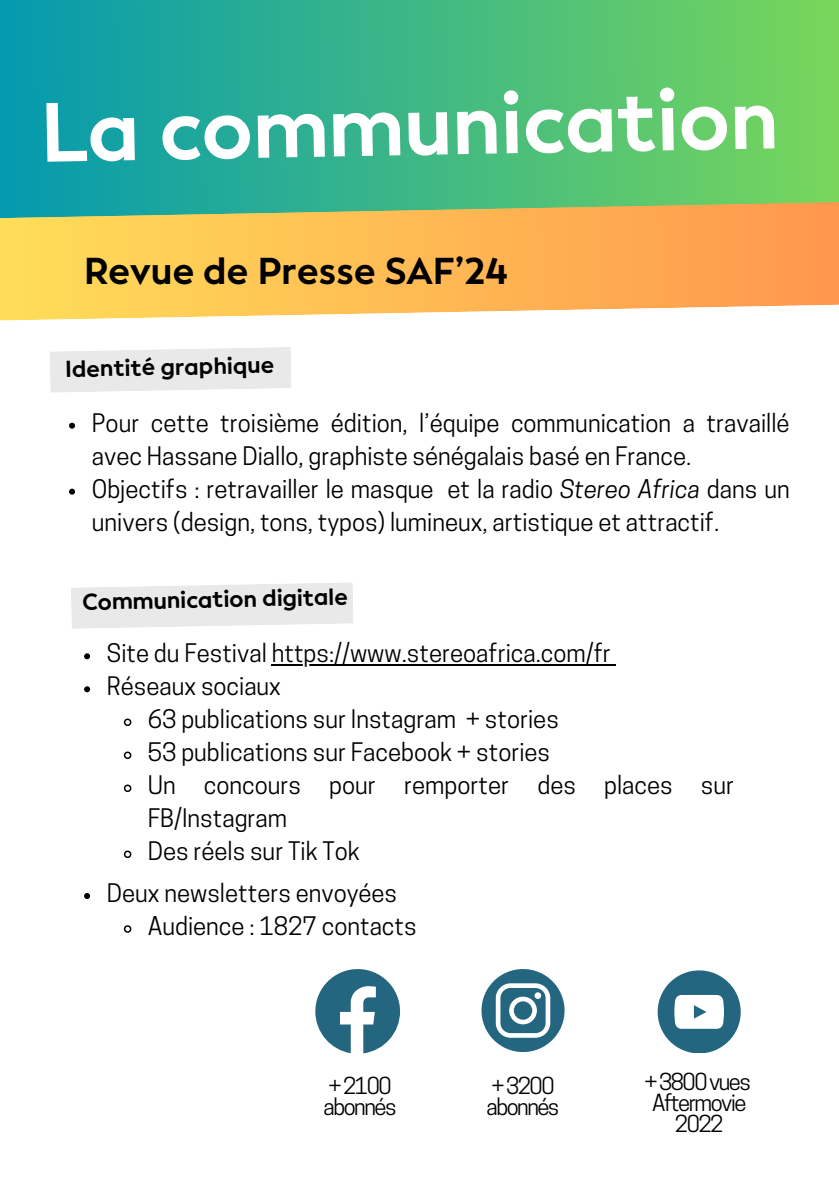
<style>
.page{position:relative;width:839px;height:1191px;background:#fff}
.page>*{position:absolute;margin:0;border:0;box-sizing:border-box;transform-origin:0 0}
.t1{font:700 83.4px "Facundo";color:#fff}
.t2{font:700 37.2px "Facundo";color:#000}
.t3{font:24px/33px "Cooper Hewitt";color:#000}
.t4{font:700 23px "Facundo";color:#000}
.t5{font:22px/20.8px "Cooper Hewitt";letter-spacing:-.065em;color:#000}
.s1{font-style:italic}
</style>
<div class="page">
<svg style="left:0;top:219px;width:838px;height:102px"></svg>
<svg style="left:0;top:0;width:838px;height:219px"></svg>
<svg style="left:71px;top:583px;width:282px;height:46px"></svg>
<svg style="left:315px;top:969px;width:84px;height:84px"></svg>
<svg style="left:481px;top:969px;width:83px;height:83px"></svg>
<svg style="left:657px;top:970px;width:83px;height:83px"></svg>
<svg style="left:84px;top:653px;width:6px;height:6px"></svg>
<hr style="left:272px;top:664px;width:339px;height:1px;background:#000">
<svg style="left:84px;top:686px;width:6px;height:6px"></svg>
<svg style="left:123px;top:718px;width:9px;height:8px"></svg>
<svg style="left:123px;top:751px;width:9px;height:8px"></svg>
<svg style="left:123px;top:784px;width:9px;height:8px"></svg>
<svg style="left:123px;top:850px;width:9px;height:8px"></svg>
<svg style="left:84px;top:893px;width:6px;height:6px"></svg>
<svg style="left:123px;top:925px;width:9px;height:8px"></svg>
<svg style="left:50px;top:347px;width:241px;height:46px"></svg>
<svg style="left:69px;top:423px;width:6px;height:6px"></svg>
<svg style="left:69px;top:489px;width:6px;height:6px"></svg>
<h1 class="t1" style="left:39px;top:78px;width:740px;rotate:-1deg">La communication</h1>
<h2 class="t2" style="left:84px;top:247px;width:425px">Revue de Presse SAF’24</h2>
<h3 class="t4" style="left:65px;top:354px;width:211px;rotate:-1deg">Identité graphique</h3>
<h3 class="t3" style="left:92px;top:409px;width:699px">Pour cette troisième édition, l’équipe communication a travaillé avec Hassane Diallo, graphiste sénégalais basé en France.</h3>
<p class="t3" style="left:92px;top:475px;width:699px">Objectifs : retravailler le masque et la radio <span class="s1">Stereo Africa</span> dans un univers (design, tons, typos) lumineux, artistique et attractif.</p>
<p class="t4" style="left:82px;top:587px;width:267px;rotate:-1deg">Communication digitale</p>
<p class="t3" style="left:107px;top:640px;width:505px">Site du Festival https://www.stereoafrica.com/fr</p>
<h3 class="t3" style="left:107px;top:673px;width:175px">Réseaux sociaux</h3>
<p class="t3" style="left:148px;top:706px;width:412px">63 publications sur Instagram + stories</p>
<p class="t3" style="left:148px;top:739px;width:404px">53 publications sur Facebook + stories</p>
<p class="t3" style="left:148px;top:772px;width:588px">Un concours pour remporter des places sur</p>
<p class="t3" style="left:148px;top:805px;width:214px">FB/Instagram<br>Des réels sur Tik Tok</p>
<p class="t3" style="left:107px;top:880px;width:292px">Deux newsletters envoyées</p>
<p class="t3" style="left:148px;top:913px;width:270px">Audience : 1827 contacts</p>
<p class="t5" style="left:323px;top:1078px;width:74px">+2100 abonnés</p>
<p class="t5" style="left:486px;top:1078px;width:74px">+3200 abonnés</p>
<p class="t5" style="left:644px;top:1074px;width:108px;text-align:center">+3800vues<br>Aftermovie<br>2022</p>
</div>
